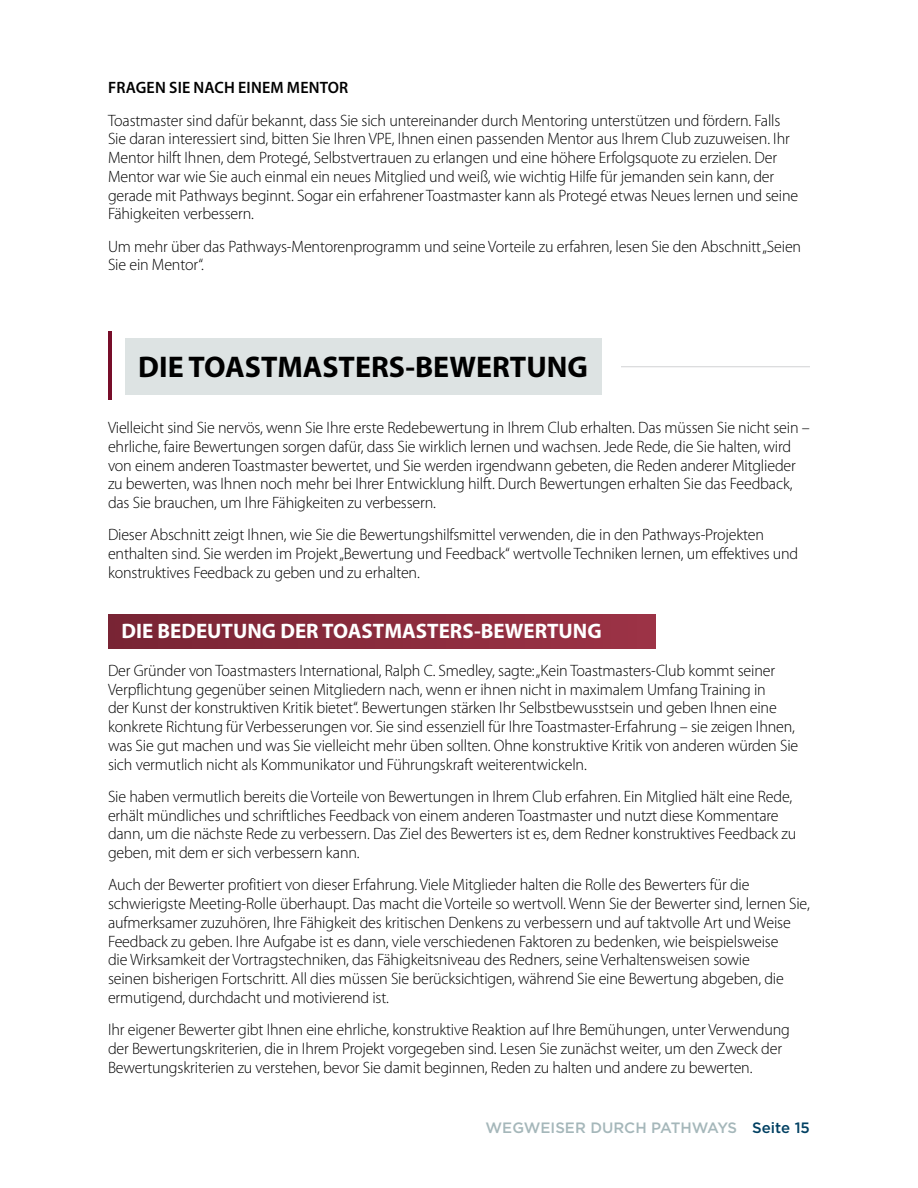
<style>
.page{position:relative;width:918px;height:1188px;background:#fff}
.page>*{position:absolute;margin:0;border:0;box-sizing:border-box;transform-origin:0 0}
.Main_Headers{font:700 30px "Myriad Pro";color:#000}
.Burgandy_Bar_Subhead{font:700 21px "Myriad Pro";color:#fff}
.Body{font:300 16.5px/18.8px "Myriad Pro";letter-spacing:-.01em;color:#000}
.Semibold_Caps{font:600 16.5px "Myriad Pro";letter-spacing:.01em;color:#000}
.t1{font:500 15px "Gotham";color:#a5b7ba}
.s1{color:#004062}
</style>
<div class="page">
<div style="left:125px;top:338px;width:476px;height:57px;background:#dde3e3"></div>
<hr style="left:621px;top:366px;width:189px;height:1px;background:#d1d3d4">
<div style="left:108px;top:614px;width:548px;height:35px;background:linear-gradient(to right,#782434,#9c3346)"></div>
<hr style="left:108px;top:331px;width:3px;height:68px;background:#770d29">
<p class="Semibold_Caps" style="left:108px;top:79px;width:242px">FRAGEN SIE NACH EINEM MENTOR</p>
<p class="Body" style="left:108px;top:111px;width:692px">Toastmaster sind dafür bekannt, dass Sie sich untereinander durch Mentoring unterstützen und fördern. Falls Sie daran interessiert sind, bitten Sie Ihren VPE, Ihnen einen passenden Mentor aus Ihrem Club zuzuweisen. Ihr Mentor hilft Ihnen, dem Protegé, Selbstvertrauen zu erlangen und eine höhere Erfolgsquote zu erzielen. Der Mentor war wie Sie auch einmal ein neues Mitglied und weiß, wie wichtig Hilfe für jemanden sein kann, der gerade mit Pathways beginnt. Sogar ein erfahrener Toastmaster kann als Protegé etwas Neues lernen und seine Fähigkeiten verbessern.</p>
<p class="Body" style="left:108px;top:237px;width:695px">Um mehr über das Pathways-Mentorenprogramm und seine Vorteile zu erfahren, lesen Sie den Abschnitt „Seien<br>Sie ein Mentor“.</p>
<p class="Main_Headers" style="left:138px;top:350px;width:451px">DIE TOASTMASTERS-BEWERTUNG</p>
<p class="Body" style="left:108px;top:419px;width:703px">Vielleicht sind Sie nervös, wenn Sie Ihre erste Redebewertung in Ihrem Club erhalten. Das müssen Sie nicht sein – ehrliche, faire Bewertungen sorgen dafür, dass Sie wirklich lernen und wachsen. Jede Rede, die Sie halten, wird von einem anderen Toastmaster bewertet, und Sie werden irgendwann gebeten, die Reden anderer Mitglieder zu bewerten, was Ihnen noch mehr bei Ihrer Entwicklung hilft. Durch Bewertungen erhalten Sie das Feedback, das Sie brauchen, um Ihre Fähigkeiten zu verbessern.</p>
<p class="Body" style="left:108px;top:526px;width:692px">Dieser Abschnitt zeigt Ihnen, wie Sie die Bewertungshilfsmittel verwenden, die in den Pathways-Projekten enthalten sind. Sie werden im Projekt „Bewertung und Feedback“ wertvolle Techniken lernen, um effektives und konstruktives Feedback zu geben und zu erhalten.</p>
<p class="Burgandy_Bar_Subhead" style="left:122px;top:619px;width:482px">DIE BEDEUTUNG DER TOASTMASTERS-BEWERTUNG</p>
<p class="Body" style="left:108px;top:661px;width:692px">Der Gründer von Toastmasters International, Ralph C. Smedley, sagte: „Kein Toastmasters-Club kommt seiner Verpflichtung gegenüber seinen Mitgliedern nach, wenn er ihnen nicht in maximalem Umfang Training in<br>der Kunst der konstruktiven Kritik bietet“. Bewertungen stärken Ihr Selbstbewusstsein und geben Ihnen eine konkrete Richtung für Verbesserungen vor. Sie sind essenziell für Ihre Toastmaster-Erfahrung – sie zeigen Ihnen, was Sie gut machen und was Sie vielleicht mehr üben sollten. Ohne konstruktive Kritik von anderen würden Sie sich vermutlich nicht als Kommunikator und Führungskraft weiterentwickeln.</p>
<p class="Body" style="left:108px;top:787px;width:690px">Sie haben vermutlich bereits die Vorteile von Bewertungen in Ihrem Club erfahren. Ein Mitglied hält eine Rede, erhält mündliches und schriftliches Feedback von einem anderen Toastmaster und nutzt diese Kommentare dann, um die nächste Rede zu verbessern. Das Ziel des Bewerters ist es, dem Redner konstruktives Feedback zu geben, mit dem er sich verbessern kann.</p>
<p class="Body" style="left:108px;top:876px;width:703px">Auch der Bewerter profitiert von dieser Erfahrung. Viele Mitglieder halten die Rolle des Bewerters für die schwierigste Meeting-Rolle überhaupt. Das macht die Vorteile so wertvoll. Wenn Sie der Bewerter sind, lernen Sie, aufmerksamer zuzuhören, Ihre Fähigkeit des kritischen Denkens zu verbessern und auf taktvolle Art und Weise Feedback zu geben. Ihre Aufgabe ist es dann, viele verschiedenen Faktoren zu bedenken, wie beispielsweise<br>die Wirksamkeit der Vortragstechniken, das Fähigkeitsniveau des Redners, seine Verhaltensweisen sowie<br>seinen bisherigen Fortschritt. All dies müssen Sie berücksichtigen, während Sie eine Bewertung abgeben, die ermutigend, durchdacht und motivierend ist.</p>
<p class="Body" style="left:108px;top:1020px;width:683px">Ihr eigener Bewerter gibt Ihnen eine ehrliche, konstruktive Reaktion auf Ihre Bemühungen, unter Verwendung der Bewertungskriterien, die in Ihrem Projekt vorgegeben sind. Lesen Sie zunächst weiter, um den Zweck der<br>Bewertungskriterien zu verstehen, bevor Sie damit beginnen, Reden zu halten und andere zu bewerten.</p>
<p class="t1" style="left:486px;top:1118px;width:326px">WEGWEISER DURCH PATHWAYS <span class="s1">Seite 15</span></p>
</div>
